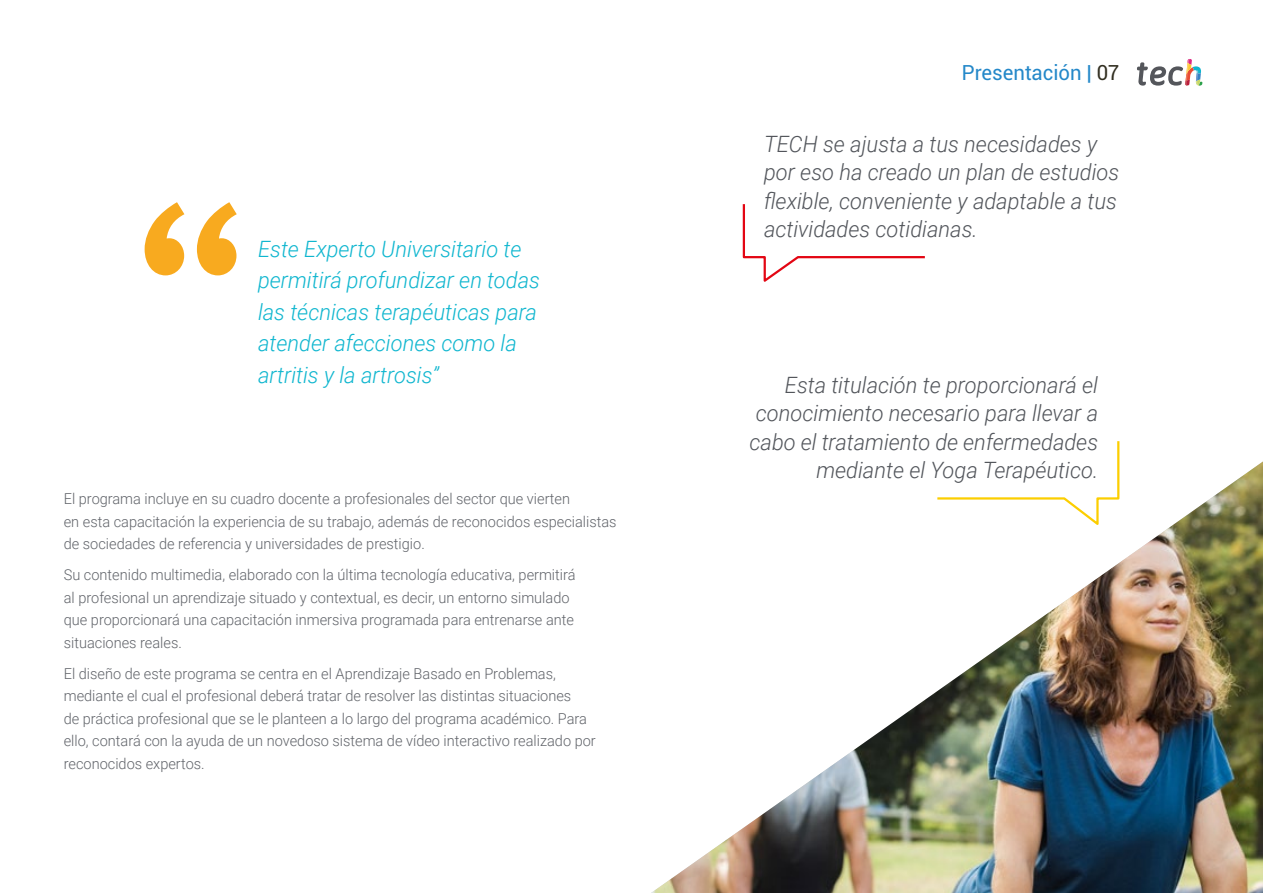
<style>
.page{position:relative;width:1263px;height:893px;background:#fff}
.page>*{position:absolute;margin:0;border:0;box-sizing:border-box;transform-origin:0 0}
.t1{font:italic 300 22.5px/28.5px "Roboto";color:#52555b;text-align:right}
.t2{font:italic 300 22.5px/31.5px "Roboto";color:#0fb6cf}
.t3{font:21px "Roboto";color:#2488c9}
.t4{font:300 15px/22.5px "Roboto";color:#61646a}
.s1{color:#312e20}
</style>
<div class="page">
<img style="left:651px;top:461px;width:612px;height:432px">
<svg style="left:935px;top:441px;width:185px;height:87px"></svg>
<svg style="left:742px;top:204px;width:183px;height:78px"></svg>
<svg style="left:145px;top:202px;width:92px;height:73px"></svg>
<svg style="left:1137px;top:59px;width:65px;height:27px"></svg>
<h1 class="t2" style="left:258px;top:232px;width:283px">Este Experto Universitario te permitirá profundizar en todas las técnicas terapéuticas para atender afecciones como la artritis y la artrosis”</h1>
<p class="t4" style="left:64px;top:487px;width:554px">El programa incluye en su cuadro docente a profesionales del sector que vierten<br>en esta capacitación la experiencia de su trabajo, además de reconocidos especialistas de sociedades de referencia y universidades de prestigio.</p>
<p class="t4" style="left:64px;top:563px;width:513px">Su contenido multimedia, elaborado con la última tecnología educativa, permitirá al profesional un aprendizaje situado y contextual, es decir, un entorno simulado que proporcionará una capacitación inmersiva programada para entrenarse ante situaciones reales.</p>
<p class="t4" style="left:64px;top:662px;width:534px">El diseño de este programa se centra en el Aprendizaje Basado en Problemas, mediante el cual el profesional deberá tratar de resolver las distintas situaciones<br>de práctica profesional que se le planteen a lo largo del programa académico. Para ello, contará con la ayuda de un novedoso sistema de vídeo interactivo realizado por reconocidos expertos.</p>
<h2 class="t3" style="left:962px;top:57px;width:159px">Presentación | <span class="s1">07</span></h2>
<h1 class="t1" style="left:764px;top:129px;width:357px;text-align:left">TECH se ajusta a tus necesidades y por eso ha creado un plan de estudios flexible, conveniente y adaptable a tus actividades cotidianas.</h1>
<h1 class="t1" style="left:750px;top:370px;width:350px">Esta titulación te proporcionará el conocimiento necesario para llevar a cabo el tratamiento de enfermedades mediante el Yoga Terapéutico.</h1>
</div>
